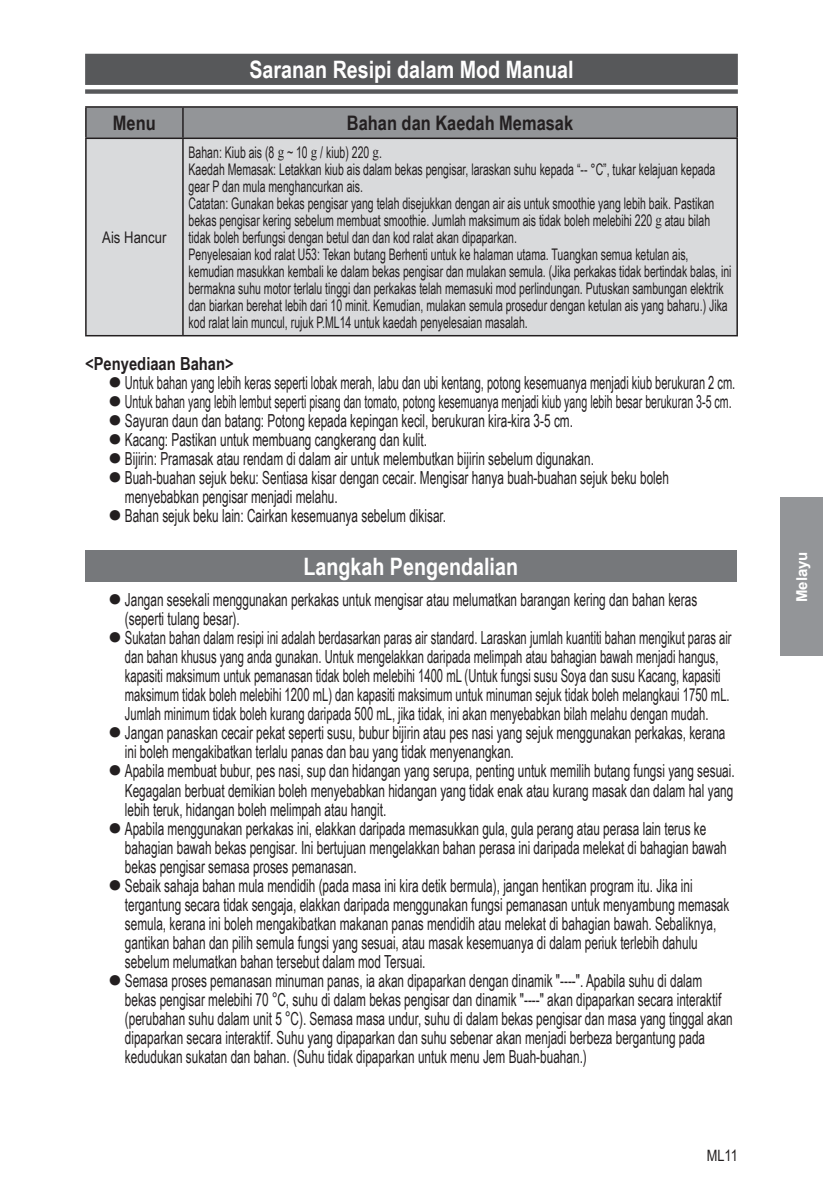
<style>
.page{position:relative;width:823px;height:1191px;background:#fff}
.page>*{position:absolute;margin:0;border:0;box-sizing:border-box;transform-origin:0 0}
.灰底下划线大标题12{font:700 24px "Arial Narrow";color:#fff}
.通用9pt{font:700 24px "Arial Narrow";color:#fff}
.通用10pt_Bold{font:700 20px "Arial Narrow";color:#231f20}
.t1{font:18px/19px "Arial Narrow";color:#231f20;scale:.8 1}
.t2{font:18px/19px "Arial Narrow";color:#231f20;scale:.76 1}
.t3{font:18px "Arial Narrow";color:#231f20;scale:.72 1}
.t4{font:18px "Arial Narrow";color:#231f20;scale:.75 1}
._9pt_加粗{font:700 18px "Arial Narrow";color:#231f20}
.通用8pt{font:16px/17px "Arial Narrow";color:#231f20;scale:.8 1}
.通用8pt-2{font:16px "Arial Narrow";color:#231f20}
.t5{font:15.6px "Arial Narrow";color:#231f20}
.t6{font:700 15px "Arial";color:#fff}
.s1{font-family:"Times New Roman"}
.s2{font-size:24px}
.s3{font-family:"Source Han Sans CN"}
</style>
<div class="page">
<div style="left:780px;top:497px;width:42px;height:159px;background:#939598"></div>
<div style="left:85px;top:54px;width:652px;height:31px;background:#57585a"></div>
<div style="left:85px;top:89px;width:652px;height:5px;background:#57585a"></div>
<div style="left:87px;top:139px;width:649px;height:196px;background:#d9dadc"></div>
<hr style="left:85px;top:106px;width:98px;height:2px;background:#231f20">
<hr style="left:85px;top:108px;width:2px;height:29px;background:#231f20">
<hr style="left:183px;top:106px;width:554px;height:2px;background:#231f20">
<div style="left:86px;top:107px;width:651px;height:30px;background:#939598"></div>
<hr style="left:85px;top:137px;width:98px;height:2px;background:#231f20">
<hr style="left:85px;top:139px;width:2px;height:196px;background:#231f20">
<hr style="left:183px;top:137px;width:554px;height:2px;background:#231f20">
<hr style="left:182px;top:139px;width:1px;height:196px;background:#231f20">
<hr style="left:736px;top:139px;width:1px;height:196px;background:#231f20">
<hr style="left:85px;top:335px;width:98px;height:1px;background:#231f20">
<hr style="left:183px;top:335px;width:554px;height:1px;background:#231f20">
<div style="left:85px;top:550px;width:651px;height:32px;background:#76787b"></div>
<p class="灰底下划线大标题12" style="left:249px;top:51px;width:325px">Saranan Resipi dalam Mod Manual</p>
<p class="通用10pt_Bold" style="left:113px;top:108px;width:44px">Menu</p>
<p class="通用10pt_Bold" style="left:347px;top:108px;width:228px">Bahan dan Kaedah Memasak</p>
<p class="通用8pt" style="left:188px;top:143px;width:243px">Bahan: Kiub ais (8 <span class="s1">g</span> ~ 10 <span class="s1">g</span> / kiub) 220 <span class="s1">g</span>.</p>
<p class="通用8pt" style="left:188px;top:160px;width:659px">Kaedah Memasak: Letakkan kiub ais dalam bekas pengisar, laraskan suhu kepada “-- °C”, tukar kelajuan kepada gear P dan mula menghancurkan ais.</p>
<p class="通用8pt" style="left:188px;top:194px;width:658px">Catatan: Gunakan bekas pengisar yang telah disejukkan dengan air ais untuk smoothie yang lebih baik. Pastikan bekas pengisar kering sebelum membuat smoothie. Jumlah maksimum ais tidak boleh melebihi 220 <span class="s1">g</span> atau bilah tidak boleh berfungsi dengan betul dan dan kod ralat akan dipaparkan.</p>
<p class="通用8pt" style="left:188px;top:245px;width:679px">Penyelesaian kod ralat U53: Tekan butang Berhenti untuk ke halaman utama. Tuangkan semua ketulan ais, kemudian masukkan kembali ke dalam bekas pengisar dan mulakan semula. (Jika perkakas tidak bertindak balas, ini bermakna suhu motor terlalu tinggi dan perkakas telah memasuki mod perlindungan. Putuskan sambungan elektrik dan biarkan berehat lebih dari 10 minit. Kemudian, mulakan semula prosedur dengan ketulan ais yang baharu.) Jika kod ralat lain muncul, rujuk P.ML14 untuk kaedah penyelesaian masalah.</p>
<p class="_9pt_加粗" style="left:85px;top:350px;width:150px">&lt;Penyediaan Bahan&gt;</p>
<p class="t4" style="left:108px;top:369px;width:837px"><span class="s2">●</span>Untuk bahan yang lebih keras seperti lobak merah, labu dan ubi kentang, potong kesemuanya menjadi kiub berukuran 2 cm.</p>
<p class="t3" style="left:108px;top:388px;width:867px"><span class="s2">●</span>Untuk bahan yang lebih lembut seperti pisang dan tomato, potong kesemuanya menjadi kiub yang lebih besar berukuran 3-5 cm.</p>
<p class="t1" style="left:108px;top:410px;width:582px"><span class="s2">●</span>Sayuran daun dan batang: Potong kepada kepingan kecil, berukuran kira-kira 3-5 cm.</p>
<p class="t1" style="left:108px;top:429px;width:400px"><span class="s2">●</span>Kacang: Pastikan untuk membuang cangkerang dan kulit.</p>
<p class="t1" style="left:108px;top:448px;width:608px"><span class="s2">●</span>Bijirin: Pramasak atau rendam di dalam air untuk melembutkan bijirin sebelum digunakan.</p>
<p class="t1" style="left:125px;top:467px;width:681px;text-indent:-17px"><span class="s2">●</span>Buah-buahan sejuk beku: Sentiasa kisar dengan cecair. Mengisar hanya buah-buahan sejuk beku boleh menyebabkan pengisar menjadi melahu.</p>
<p class="t1" style="left:108px;top:505px;width:424px"><span class="s2">●</span>Bahan sejuk beku lain: Cairkan kesemuanya sebelum dikisar.</p>
<p class="通用9pt" style="left:303px;top:548px;width:216px">Langkah Pengendalian</p>
<p class="t1" style="left:125px;top:590px;width:716px;text-indent:-17px"><span class="s2">●</span>Jangan sesekali menggunakan perkakas untuk mengisar atau melumatkan barangan kering dan bahan keras (seperti tulang besar).</p>
<p class="t2" style="left:125px;top:628px;width:799px;text-indent:-17px"><span class="s2">●</span>Sukatan bahan dalam resipi ini adalah berdasarkan paras air standard. Laraskan jumlah kuantiti bahan mengikut paras air dan bahan khusus yang anda gunakan. Untuk mengelakkan daripada melimpah atau bahagian bawah menjadi hangus, kapasiti maksimum untuk pemanasan tidak boleh melebihi 1400 mL (Untuk fungsi susu Soya dan susu Kacang, kapasiti maksimum tidak boleh melebihi 1200 mL) dan kapasiti maksimum untuk minuman sejuk tidak boleh melangkaui 1750 mL.<br>Jumlah minimum tidak boleh kurang daripada 500 mL, jika tidak, ini akan menyebabkan bilah melahu dengan mudah.</p>
<p class="t1" style="left:125px;top:723px;width:751px;text-indent:-17px"><span class="s2">●</span>Jangan panaskan cecair pekat seperti susu, bubur bijirin atau pes nasi yang sejuk menggunakan perkakas, kerana ini boleh mengakibatkan terlalu panas dan bau yang tidak menyenangkan.</p>
<p class="t1" style="left:125px;top:761px;width:763px;text-align:justify;text-indent:-17px"><span class="s2">●</span>Apabila membuat bubur, pes nasi, sup dan hidangan yang serupa, penting untuk memilih butang fungsi yang sesuai.<br>Kegagalan berbuat demikian boleh menyebabkan hidangan yang tidak enak atau kurang masak dan dalam hal yang lebih teruk, hidangan boleh melimpah atau hangit.</p>
<p class="t1" style="left:125px;top:818px;width:753px;text-indent:-17px"><span class="s2">●</span>Apabila menggunakan perkakas ini, elakkan daripada memasukkan gula, gula perang atau perasa lain terus ke bahagian bawah bekas pengisar. Ini bertujuan mengelakkan bahan perasa ini daripada melekat di bahagian bawah bekas pengisar semasa proses pemanasan.</p>
<p class="t1" style="left:125px;top:875px;width:756px;text-indent:-17px"><span class="s2">●</span>Sebaik sahaja bahan mula mendidih (pada masa ini kira detik bermula), jangan hentikan program itu. Jika ini tergantung secara tidak sengaja, elakkan daripada menggunakan fungsi pemanasan untuk menyambung memasak semula, kerana ini boleh mengakibatkan makanan panas mendidih atau melekat di bahagian bawah. Sebaliknya, gantikan bahan dan pilih semula fungsi yang sesuai, atau masak kesemuanya di dalam periuk terlebih dahulu sebelum melumatkan bahan tersebut dalam mod Tersuai.</p>
<p class="t1" style="left:125px;top:970px;width:761px;text-indent:-17px"><span class="s2">●</span>Semasa proses pemanasan minuman panas, ia akan dipaparkan dengan dinamik "----". Apabila suhu di dalam bekas pengisar melebihi 70 <span class="s3">°</span>C, suhu di dalam bekas pengisar dan dinamik "----" akan dipaparkan secara interaktif (perubahan suhu dalam unit 5 <span class="s3">°</span>C). Semasa masa undur, suhu di dalam bekas pengisar dan masa yang tinggal akan dipaparkan secara interaktif. Suhu yang dipaparkan dan suhu sebenar akan menjadi berbeza bergantung pada kedudukan sukatan dan bahan. (Suhu tidak dipaparkan untuk menu Jem Buah-buahan.)</p>
<p class="通用8pt-2" style="left:102px;top:226px;width:66px">Ais Hancur</p>
<p class="t5" style="left:706px;top:1143px;width:33px">ML11</p>
<p class="t6" style="left:790px;top:602px;width:52px;rotate:-90deg">Melayu</p>
</div>
